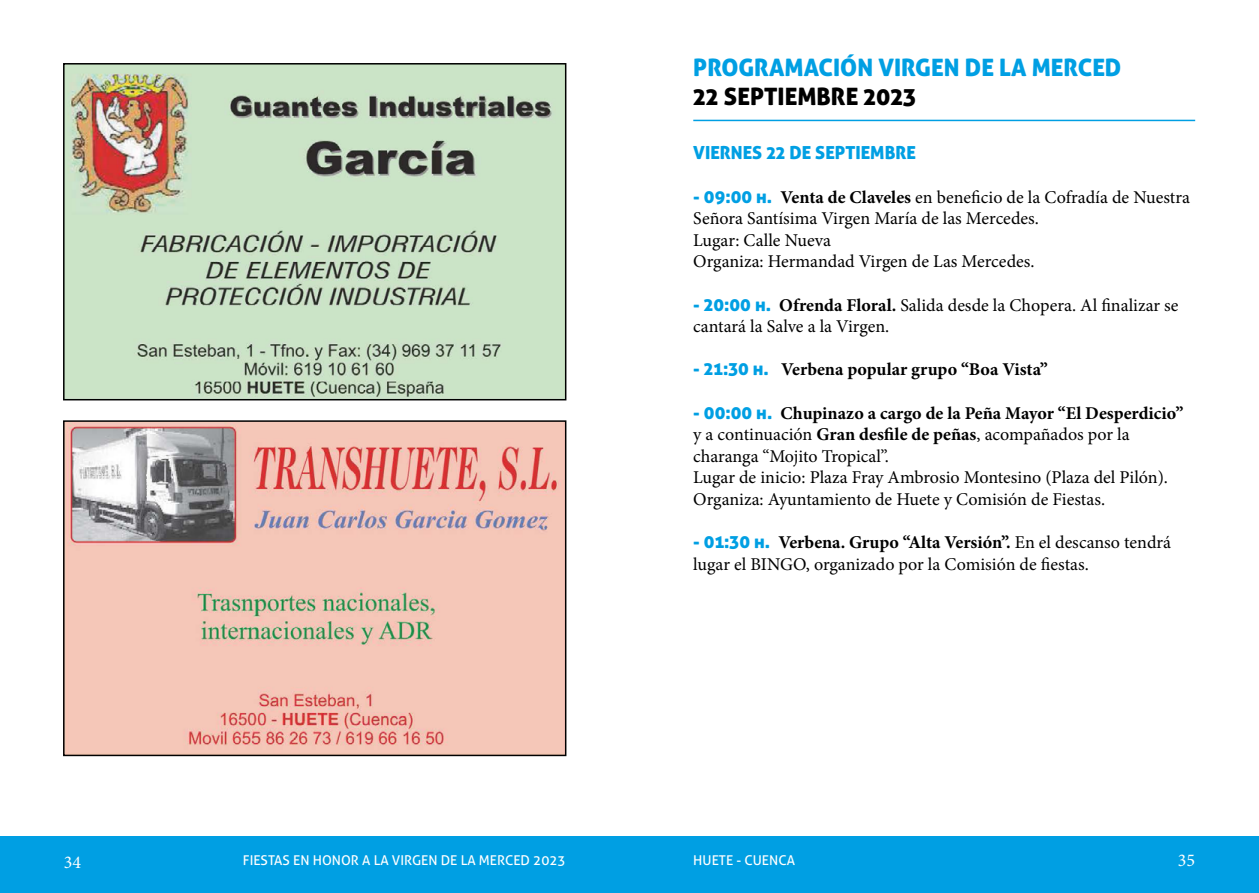
<style>
.page{position:relative;width:1259px;height:893px;background:#fff}
.page>*{position:absolute;margin:0;border:0;box-sizing:border-box;transform-origin:0 0}
.t1{font:24px "Aller Display";color:#009fe3}
.t2{font:24px "Aller Display";color:#000}
.t3{font:18px/21.6px "Minion Pro";color:#000}
.t4{font:700 18px "Minion Pro";color:#000}
.t5{font:18px "Aller Display";color:#009fe3}
.t6{font:18px "Minion Pro";color:#fff}
.t7{font:13.5px "Aller";color:#fff}
.s1{font-family:"Aller Display";color:#009fe3}
.s2{font-weight:700}
.s3{font-family:"Aller Display";font-weight:400;color:#009fe3}
</style>
<div class="page">
<div style="left:0;top:836px;width:1259px;height:57px;background:#009fe3"></div>
<hr style="left:693px;top:120px;width:502px;height:1px;background:#009fe3">
<img style="left:66px;top:66px;width:497px;height:331px">
<div style="left:63px;top:63px;width:503px;height:337px;border:2px solid #000"></div>
<img style="left:66px;top:423px;width:497px;height:330px">
<div style="left:63px;top:420px;width:503px;height:336px;border:2px solid #000"></div>
<h1 class="t1" style="left:693px;top:53px;width:429px">PROGRAMACIÓN VIRGEN DE LA MERCED</h1>
<h1 class="t2" style="left:693px;top:81px;width:224px">22 SEPTIEMBRE 2023</h1>
<p class="t5" style="left:693px;top:141px;width:224px">VIERNES 22 DE SEPTIEMBRE</p>
<p class="t3" style="left:693px;top:186px;width:498px"><span class="s1">- 09:00 h.</span> <span class="s2">Venta de Claveles</span> en beneficio de la Cofradía de Nuestra Señora Santísima Virgen María de las Mercedes.<br>Lugar: Calle Nueva<br>Organiza: Hermandad Virgen de Las Mercedes.</p>
<p class="t3" style="left:693px;top:294px;width:487px"><span class="s1">- 20:00 h.</span> <span class="s2">Ofrenda Floral.</span> Salida desde la Chopera. Al finalizar se cantará la Salve a la Virgen.</p>
<p class="t4" style="left:693px;top:357px;width:356px"><span class="s3">- 21:30 h.</span> Verbena popular grupo “Boa Vista”</p>
<p class="t3" style="left:693px;top:402px;width:492px"><span class="s1">- 00:00 h.</span> <span class="s2">Chupinazo a cargo de la Peña Mayor “El Desperdicio” </span>y a continuación <span class="s2">Gran desfile de peñas</span>, acompañados por la charanga “Mojito Tropical”.<br>Lugar de inicio: Plaza Fray Ambrosio Montesino (Plaza del Pilón).<br>Organiza: Ayuntamiento de Huete y Comisión de Fiestas.</p>
<p class="t3" style="left:693px;top:532px;width:479px"><span class="s1">- 01:30 h.</span> <span class="s2">Verbena. Grupo “Alta Versión”.</span> En el descanso tendrá lugar el BINGO, organizado por la Comisión de fiestas.</p>
<p class="t6" style="left:64px;top:851px;width:19px">34</p>
<p class="t7" style="left:243px;top:852px;width:324px">FIESTAS EN HONOR A LA VIRGEN DE LA MERCED 2023</p>
<p class="t7" style="left:693px;top:852px;width:103px">HUETE - CUENCA</p>
<p class="t6" style="left:1178px;top:849px;width:19px">35</p>
</div>
